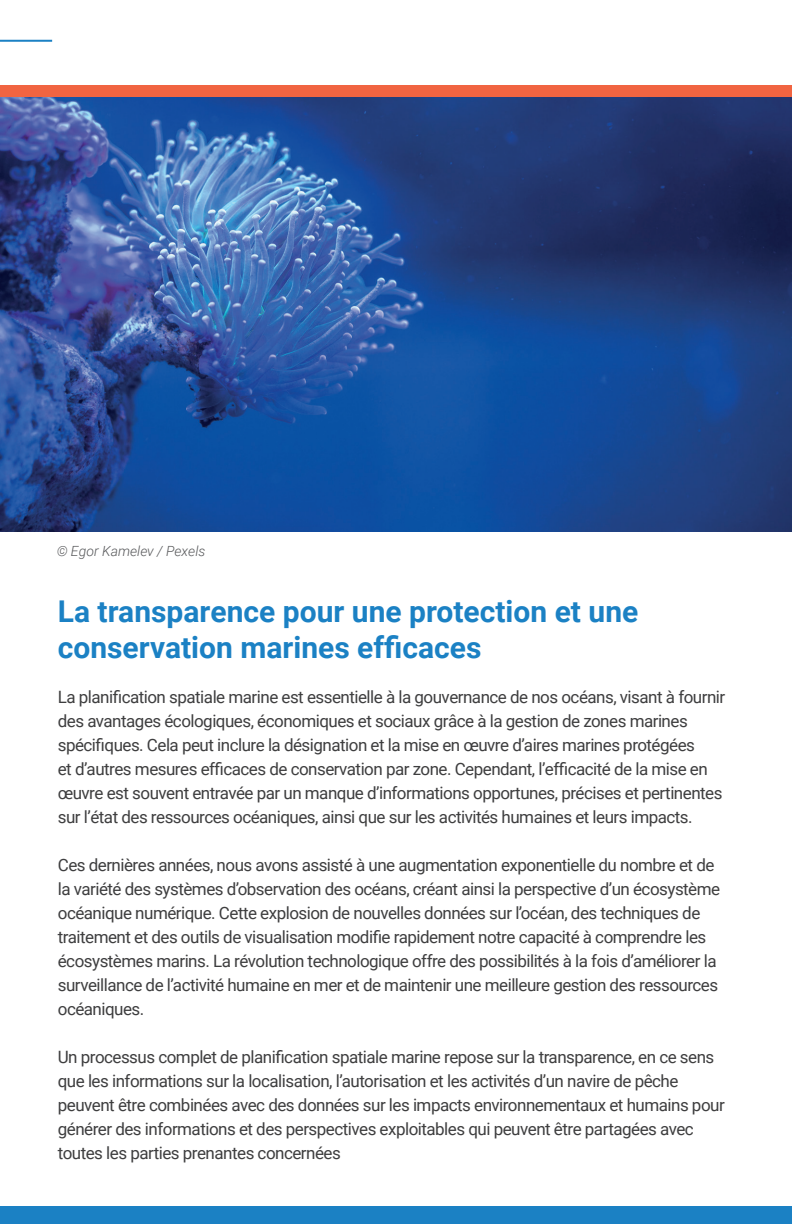
<style>
.page{position:relative;width:792px;height:1224px;background:#fff}
.page>*{position:absolute;margin:0;border:0;box-sizing:border-box;transform-origin:0 0}
.t1{font:700 30px/36px "Roboto";color:#1b81c4}
.t2{font:17px/24px "Roboto";letter-spacing:-.03em;color:#3e3e3f}
.t3{font:italic 300 14px "Roboto";color:#57585a}
</style>
<div class="page">
<img style="left:0;top:97px;width:792px;height:434px">
<div style="left:0;top:1207px;width:792px;height:17px;background:#1b81c4"></div>
<hr style="left:0;top:40px;width:52px;height:2px;background:#1b81c4">
<div style="left:0;top:85px;width:792px;height:12px;background:#f16441"></div>
<p class="t3" style="left:57px;top:541px;width:150px">© Egor Kamelev / Pexels</p>
<h1 class="t1" style="left:58px;top:593px;width:582px">La transparence pour une protection et une conservation marines efficaces</h1>
<p class="t2" style="left:58px;top:685px;width:669px">La planification spatiale marine est essentielle à la gouvernance de nos océans, visant à fournir des avantages écologiques, économiques et sociaux grâce à la gestion de zones marines spécifiques. Cela peut inclure la désignation et la mise en œuvre d’aires marines protégées<br>et d’autres mesures efficaces de conservation par zone. Cependant, l’efficacité de la mise en œuvre est souvent entravée par un manque d’informations opportunes, précises et pertinentes sur l’état des ressources océaniques, ainsi que sur les activités humaines et leurs impacts.</p>
<p class="t2" style="left:58px;top:853px;width:664px">Ces dernières années, nous avons assisté à une augmentation exponentielle du nombre et de la variété des systèmes d’observation des océans, créant ainsi la perspective d’un écosystème océanique numérique. Cette explosion de nouvelles données sur l’océan, des techniques de traitement et des outils de visualisation modifie rapidement notre capacité à comprendre les écosystèmes marins. La révolution technologique offre des possibilités à la fois d’améliorer la surveillance de l’activité humaine en mer et de maintenir une meilleure gestion des ressources océaniques.</p>
<p class="t2" style="left:58px;top:1045px;width:668px">Un processus complet de planification spatiale marine repose sur la transparence, en ce sens que les informations sur la localisation, l’autorisation et les activités d’un navire de pêche peuvent être combinées avec des données sur les impacts environnementaux et humains pour générer des informations et des perspectives exploitables qui peuvent être partagées avec toutes les parties prenantes concernées</p>
</div>
